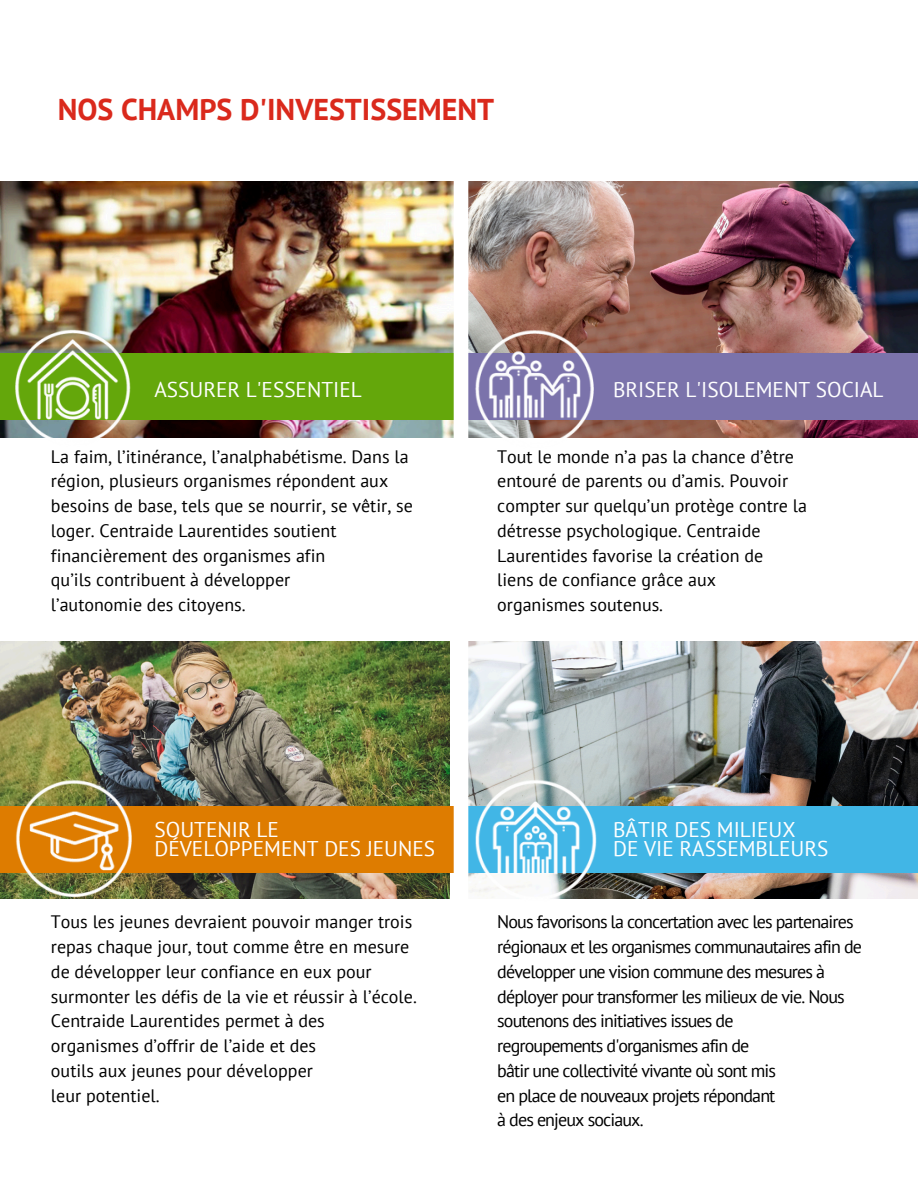
<style>
.page{position:relative;width:918px;height:1188px;background:#fff}
.page>*{position:absolute;margin:0;border:0;box-sizing:border-box;transform-origin:0 0}
.t1{font:700 30px "PT Sans";color:#da291c}
.t2{font:21.3px/19.2px "PT Sans";color:#fff}
.t3{font:18px/24.8px "PT Sans";color:#000}
.t4{font:18px/24.8px "PT Sans";letter-spacing:-.05em;color:#000}
</style>
<div class="page">
<img style="left:0;top:182px;width:454px;height:255px">
<img style="left:468px;top:182px;width:450px;height:255px">
<div style="left:0;top:353px;width:459px;height:67px;background:#64a70b"></div>
<img style="left:2px;top:314px;width:145px;height:124px">
<div style="left:461px;top:353px;width:457px;height:67px;background:#7b73ab"></div>
<img style="left:468px;top:314px;width:146px;height:124px">
<img style="left:0;top:641px;width:449px;height:258px">
<img style="left:468px;top:641px;width:450px;height:258px">
<div style="left:0;top:806px;width:459px;height:67px;background:#de7c00"></div>
<div style="left:461px;top:806px;width:457px;height:67px;background:#41b6e6"></div>
<div style="left:454px;top:74px;width:14px;height:968px;background:#fff"></div>
<img style="left:0;top:767px;width:146px;height:132px">
<img style="left:468px;top:762px;width:146px;height:137px">
<p class="t1" style="left:58px;top:89px;width:438px">NOS CHAMPS D'INVESTISSEMENT</p>
<h2 class="t2" style="left:155px;top:379px;width:209px">ASSURER L'ESSENTIEL</h2>
<p class="t2" style="left:613px;top:379px;width:272px">BRISER L'ISOLEMENT SOCIAL</p>
<p class="t3" style="left:51px;top:444px;width:363px">La faim, l’itinérance, l’analphabétisme. Dans la région, plusieurs organismes répondent aux besoins de base, tels que se nourrir, se vêtir, se loger. Centraide Laurentides soutient financièrement des organismes afin</p>
<p class="t3" style="left:51px;top:567px;width:241px">qu’ils contribuent à développer</p>
<p class="t3" style="left:51px;top:592px;width:196px">l’autonomie des citoyens.</p>
<p class="t3" style="left:497px;top:444px;width:311px">Tout le monde n’a pas la chance d’être entouré de parents ou d’amis. Pouvoir compter sur quelqu’un protège contre la détresse psychologique. Centraide Laurentides favorise la création de</p>
<p class="t3" style="left:497px;top:567px;width:220px">liens de confiance grâce aux</p>
<p class="t3" style="left:497px;top:592px;width:167px">organismes soutenus.</p>
<p class="t2" style="left:155px;top:820px;width:282px">SOUTENIR LE<br>DÉVELOPPEMENT DES JEUNES</p>
<p class="t3" style="left:51px;top:909px;width:367px">Tous les jeunes devraient pouvoir manger trois repas chaque jour, tout comme être en mesure de développer leur confiance en eux pour surmonter les défis de la vie et réussir à l’école.<br>Centraide Laurentides permet à des</p>
<h2 class="t3" style="left:51px;top:1033px;width:267px">organismes d’offrir de l’aide et des</h2>
<h2 class="t3" style="left:51px;top:1058px;width:263px">outils aux jeunes pour développer</h2>
<p class="t3" style="left:51px;top:1083px;width:110px">leur potentiel.</p>
<p class="t2" style="left:613px;top:820px;width:217px">BÂTIR DES MILIEUX<br>DE VIE RASSEMBLEURS</p>
<p class="t4" style="left:497px;top:909px;width:366px">Nous favorisons la concertation avec les partenaires régionaux et les organismes communautaires afin de développer une vision commune des mesures à déployer pour transformer les milieux de vie. Nous soutenons des initiatives issues de</p>
<p class="t4" style="left:497px;top:1033px;width:254px">regroupements d'organismes afin de</p>
<p class="t4" style="left:497px;top:1058px;width:280px">bâtir une collectivité vivante où sont mis</p>
<p class="t4" style="left:497px;top:1083px;width:280px">en place de nouveaux projets répondant</p>
<p class="t4" style="left:497px;top:1107px;width:148px">à des enjeux sociaux.</p>
</div>
